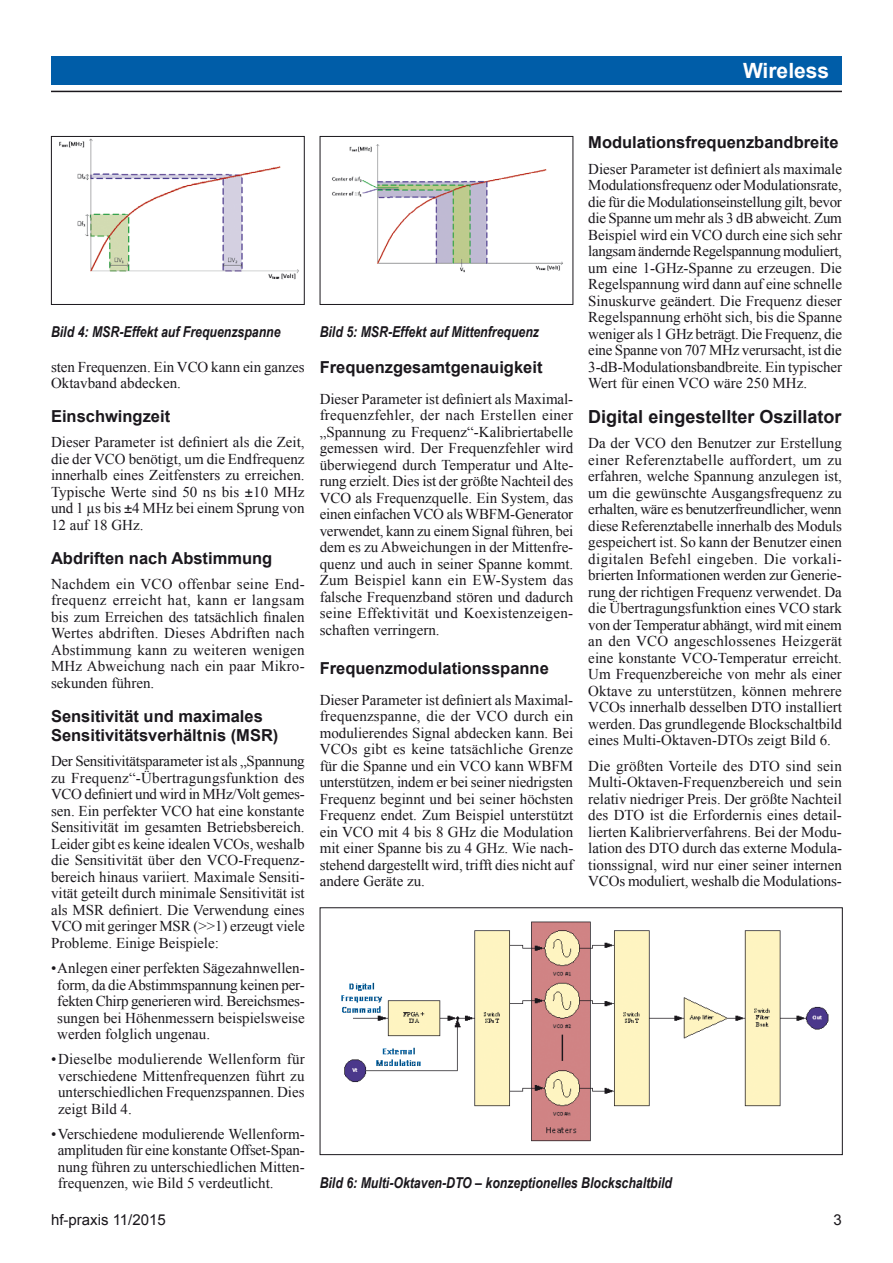
<style>
.page{position:relative;width:893px;height:1263px;background:#fff}
.page>*{position:absolute;margin:0;border:0;box-sizing:border-box;transform-origin:0 0}
.t1{font:700 21px "Arial";color:#fff}
.t2{font:700 18px "Arial";color:#1a171c}
.t3{font:700 16.5px/19.5px "Arial";color:#1a171c}
.t4{font:15px/16.5px "Times New Roman";color:#1a171c;text-align:justify}
.t5{font:italic 700 15px "Arial Narrow";color:#1a171c}
.t6{font:15px "Arial";color:#1a171c}
.s1{font-family:"Arial Narrow"}
</style>
<div class="page">
<hr style="left:51px;top:91px;width:791px;height:1px;background:#1a171c">
<div style="left:51px;top:56px;width:791px;height:29px;background:#005da8"></div>
<img style="left:59px;top:138px;width:240px;height:142px">
<div style="left:51px;top:136px;width:254px;height:169px;border:1px solid #1a171c"></div>
<img style="left:332px;top:144px;width:231px;height:129px">
<div style="left:320px;top:136px;width:253px;height:169px;border:1px solid #1a171c"></div>
<img style="left:341px;top:921px;width:488px;height:221px">
<div style="left:320px;top:907px;width:523px;height:248px;border:1px solid #1a171c"></div>
<h1 class="t1" style="left:743px;top:56px;width:88px">Wireless</h1>
<p class="t3" style="left:588px;top:133px;width:252px">Modulationsfrequenzbandbreite</p>
<p class="t4" style="left:588px;top:160px;width:255px">Dieser Parameter ist definiert als maximale Modulationsfrequenz oder Modulationsrate, die für die Modulationseinstellung gilt, bevor die Spanne um mehr als 3 dB abweicht. Zum Beispiel wird ein VCO durch eine sich sehr langsam ändernde Regelspannung moduliert, um eine 1-GHz-Spanne zu erzeugen. Die Regelspannung wird dann auf eine schnelle Sinuskurve geändert. Die Frequenz dieser Regelspannung erhöht sich, bis die Spanne weniger als 1 GHz beträgt. Die Frequenz, die eine Spanne von 707 MHz verursacht, ist die 3-dB-Modulationsbandbreite. Ein typischer Wert für einen VCO wäre 250 MHz.</p>
<p class="t2" style="left:588px;top:404px;width:255px">Digital eingestellter Oszillator</p>
<p class="t4" style="left:588px;top:435px;width:255px">Da der VCO den Benutzer zur Erstellung einer Referenztabelle auffordert, um zu erfahren, welche Spannung anzulegen ist, um die gewünschte Ausgangsfrequenz zu erhalten, wäre es benutzerfreundlicher, wenn diese Referenztabelle innerhalb des Moduls gespeichert ist. So kann der Benutzer einen digitalen Befehl eingeben. Die vorkali&shy;brierten Informationen werden zur Generie&shy;rung der richtigen Frequenz verwendet. Da die Übertragungsfunktion eines VCO stark von der Temperatur abhängt, wird mit einem an den VCO angeschlossenes Heizgerät eine konstante VCO-Temperatur erreicht.<br>Um Frequenzbereiche von mehr als einer Oktave zu unterstützen, können mehrere VCOs innerhalb desselben DTO installiert werden. Das grundlegende Blockschaltbild eines Multi-Oktaven-DTOs zeigt Bild 6.</p>
<p class="t4" style="left:588px;top:757px;width:255px">Die größten Vorteile des DTO sind sein Multi-Oktaven-Frequenzbereich und sein relativ niedriger Preis. Der größte Nachteil des DTO ist die Erfordernis eines detail&shy;lierten Kalibrierverfahrens. Bei der Modu&shy;lation des DTO durch das externe Modula&shy;tionssignal, wird nur einer seiner internen VCOs moduliert, weshalb die Modulations-</p>
<p class="t5" style="left:51px;top:320px;width:231px">Bild 4: MSR-Effekt auf Frequenzspanne</p>
<p class="t5" style="left:320px;top:320px;width:221px">Bild 5: MSR-Effekt auf Mittenfrequenz</p>
<p class="t4" style="left:51px;top:358px;width:255px">sten Frequenzen. Ein VCO kann ein ganzes<br>Oktavband abdecken.</p>
<p class="t3" style="left:51px;top:407px;width:121px">Einschwingzeit</p>
<p class="t4" style="left:51px;top:434px;width:255px">Dieser Parameter ist definiert als die Zeit, die der VCO benötigt, um die Endfrequenz innerhalb eines Zeitfensters zu erreichen.<br>Typische Werte sind 50 ns bis <span class="s1">±</span>10 MHz und 1 µs bis <span class="s1">±</span>4 MHz bei einem Sprung von 12 auf 18 GHz.</p>
<p class="t3" style="left:51px;top:549px;width:223px">Abdriften nach Abstimmung</p>
<p class="t4" style="left:51px;top:575px;width:255px">Nachdem ein VCO offenbar seine End&shy;frequenz erreicht hat, kann er langsam bis zum Erreichen des tatsächlich finalen Wertes abdriften. Dieses Abdriften nach Abstimmung kann zu weiteren wenigen MHz Abweichung nach ein paar Mikro&shy;sekunden führen.</p>
<p class="t3" style="left:51px;top:707px;width:229px">Sensitivität und maximales<br>Sensitivitätsverhältnis (MSR)</p>
<p class="t4" style="left:51px;top:753px;width:255px">Der Sensitivitätsparameter ist als „Spannung zu Frequenz“-Übertragungsfunktion des VCO definiert und wird in MHz/Volt gemes&shy;sen. Ein perfekter VCO hat eine konstante Sensitivität im gesamten Betriebsbereich.<br>Leider gibt es keine idealen VCOs, weshalb die Sensitivität über den VCO-Frequenz&shy;bereich hinaus variiert. Maximale Sensiti&shy;vität geteilt durch minimale Sensitivität ist als MSR definiert. Die Verwendung eines VCO mit geringer MSR (&gt;&gt;1) erzeugt viele Probleme. Einige Beispiele:</p>
<p class="t4" style="left:57px;top:959px;width:249px;text-indent:-6px">• Anlegen einer perfekten Sägezahnwellen&shy;form, da die Abstimmspannung keinen per&shy;fekten Chirp generieren wird. Bereichsmes&shy;sungen bei Höhenmessern beispielsweise werden folglich ungenau.</p>
<p class="t4" style="left:58px;top:1050px;width:248px;text-indent:-7px">• Dieselbe modulierende Wellenform für verschiedene Mittenfrequenzen führt zu unterschiedlichen Frequenzspannen. Dies zeigt Bild 4.</p>
<p class="t4" style="left:58px;top:1125px;width:248px;text-indent:-7px">• Verschiedene modulierende Wellenform&shy;amplituden für eine konstante Offset-Span&shy;nung führen zu unterschiedlichen Mitten&shy;frequenzen, wie Bild 5 verdeutlicht.</p>
<p class="t3" style="left:320px;top:358px;width:224px">Frequenzgesamtgenauigkeit</p>
<p class="t4" style="left:320px;top:390px;width:255px">Dieser Parameter ist definiert als Maximal&shy;frequenzfehler, der nach Erstellen einer „Spannung zu Frequenz“-Kalibriertabelle gemessen wird. Der Frequenzfehler wird überwiegend durch Temperatur und Alte&shy;rung erzielt. Dies ist der größte Nachteil des VCO als Frequenzquelle. Ein System, das einen einfachen VCO als WBFM-Generator verwendet, kann zu einem Signal führen, bei dem es zu Abweichungen in der Mittenfre&shy;quenz und auch in seiner Spanne kommt.<br>Zum Beispiel kann ein EW-System das falsche Frequenzband stören und dadurch seine Effektivität und Koexistenzeigen&shy;schaften verringern.</p>
<p class="t3" style="left:320px;top:659px;width:231px">Frequenzmodulationsspanne</p>
<p class="t4" style="left:320px;top:691px;width:255px">Dieser Parameter ist definiert als Maximal&shy;frequenzspanne, die der VCO durch ein modulierendes Signal abdecken kann. Bei VCOs gibt es keine tatsächliche Grenze für die Spanne und ein VCO kann WBFM unterstützen, indem er bei seiner niedrigsten Frequenz beginnt und bei seiner höchsten Frequenz endet. Zum Beispiel unterstützt ein VCO mit 4 bis 8 GHz die Modulation mit einer Spanne bis zu 4 GHz. Wie nach&shy;stehend dargestellt wird, trifft dies nicht auf andere Geräte zu.</p>
<p class="t5" style="left:320px;top:1171px;width:354px">Bild 6: Multi-Oktaven-DTO – konzeptionelles Blockschaltbild</p>
<p class="t6" style="left:51px;top:1209px;width:116px">hf-praxis 11/2015</p>
<p class="t6" style="left:834px;top:1209px;width:10px">3</p>
</div>
